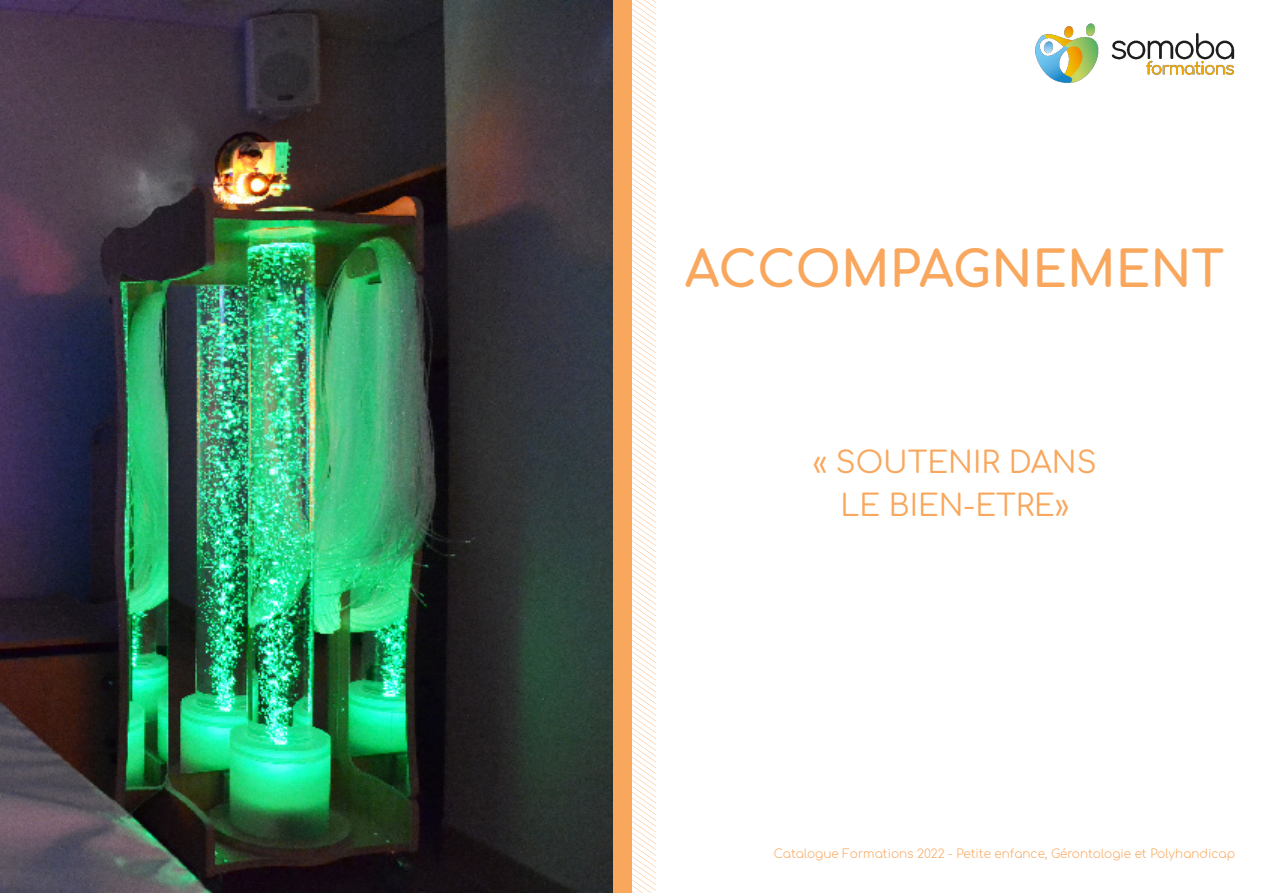
<style>
.page{position:relative;width:1263px;height:893px;background:#fff}
.page>*{position:absolute;margin:0;border:0;box-sizing:border-box;transform-origin:0 0}
.t1{font:700 49.5px "Comfortaa";color:#f9a75d}
.t2{font:30px "Comfortaa";color:#f9a75d}
.t3{font:300 12px "Comfortaa";color:#f9a75d}
</style>
<div class="page">
<div style="left:0;top:0;width:631px;height:893px;background:#f9a75d"></div>
<img style="left:0;top:0;width:612px;height:893px">
<svg style="left:631px;top:0;width:25px;height:893px"></svg>
<img style="left:1035px;top:23px;width:200px;height:61px">
<p class="t1" style="left:685px;top:223px;width:541px">ACCOMPAGNEMENT</p>
<p class="t2" style="left:813px;top:435px;width:285px">« SOUTENIR DANS</p>
<p class="t2" style="left:840px;top:478px;width:230px">LE BIEN-ETRE«</p>
<p class="t3" style="left:774px;top:843px;width:463px">Catalogue Formations 2022 - Petite enfance, Gérontologie et Polyhandicap</p>
</div>
